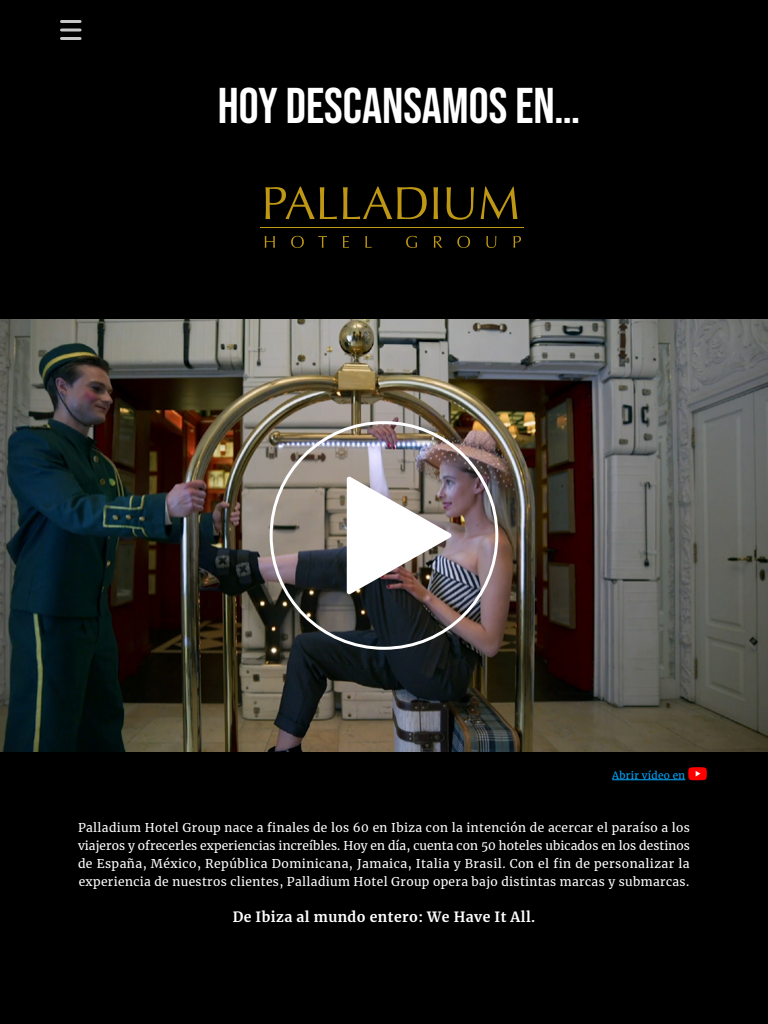
<style>
.page{position:relative;width:768px;height:1024px;background:#000}
.page>*{position:absolute;margin:0;border:0;box-sizing:border-box;transform-origin:0 0}
.t1{font:50px "Bebas Neue";color:#fff}
.TEXTO_1{font:700 14px "Merriweather";letter-spacing:.03em;color:#fff}
.TEXTO_1-2{font:12px/18px "Merriweather";letter-spacing:.03em;color:#fff;text-align:justify}
.TEXTO_1-3{font:10px "Merriweather";letter-spacing:.03em;color:#00a9ff}
</style>
<div class="page">
<img style="left:0;top:319px;width:768px;height:433px">
<img style="left:347px;top:476px;width:105px;height:119px">
<svg style="left:266px;top:187px;width:71px;height:32px"></svg>
<svg style="left:343px;top:187px;width:84px;height:32px"></svg>
<svg style="left:433px;top:187px;width:5px;height:32px"></svg>
<svg style="left:447px;top:187px;width:27px;height:33px"></svg>
<svg style="left:481px;top:187px;width:36px;height:32px"></svg>
<hr style="left:260px;top:227px;width:264px;height:1px;background:#be9814">
<svg style="left:265px;top:236px;width:10px;height:12px"></svg>
<svg style="left:291px;top:236px;width:13px;height:12px"></svg>
<svg style="left:318px;top:236px;width:9px;height:12px"></svg>
<svg style="left:343px;top:236px;width:6px;height:12px"></svg>
<svg style="left:365px;top:236px;width:7px;height:12px"></svg>
<svg style="left:406px;top:236px;width:11px;height:12px"></svg>
<svg style="left:434px;top:236px;width:8px;height:12px"></svg>
<svg style="left:457px;top:236px;width:13px;height:12px"></svg>
<svg style="left:486px;top:236px;width:10px;height:12px"></svg>
<svg style="left:514px;top:236px;width:7px;height:12px"></svg>
<hr style="left:62px;top:20px;width:18px;height:3px;background:#c7c7c7">
<svg style="left:62px;top:28px;width:18px;height:4px"></svg>
<hr style="left:62px;top:37px;width:18px;height:3px;background:#c7c7c7">
<hr style="left:612px;top:780px;width:73px;height:1px;background:#00a9ff">
<svg style="left:688px;top:767px;width:19px;height:13px"></svg>
<p class="t1" style="left:218px;top:77px;width:363px">HOY DESCANSAMOS EN…</p>
<p class="TEXTO_1-3" style="left:612px;top:768px;width:74px">Abrir vídeo en</p>
<p class="TEXTO_1-2" style="left:78px;top:818px;width:614px">Palladium Hotel Group nace a finales de los 60 en Ibiza con la intención de acercar el paraíso a los viajeros y ofrecerles experiencias increíbles. Hoy en día, cuenta con 50 hoteles ubicados en los destinos de España, México, República Dominicana, Jamaica, Italia y Brasil. Con el fin de personalizar la experiencia de nuestros clientes, Palladium Hotel Group opera bajo distintas marcas y submarcas.</p>
<p class="TEXTO_1" style="left:233px;top:907px;width:304px">De Ibiza al mundo entero: We Have It All.</p>
</div>
